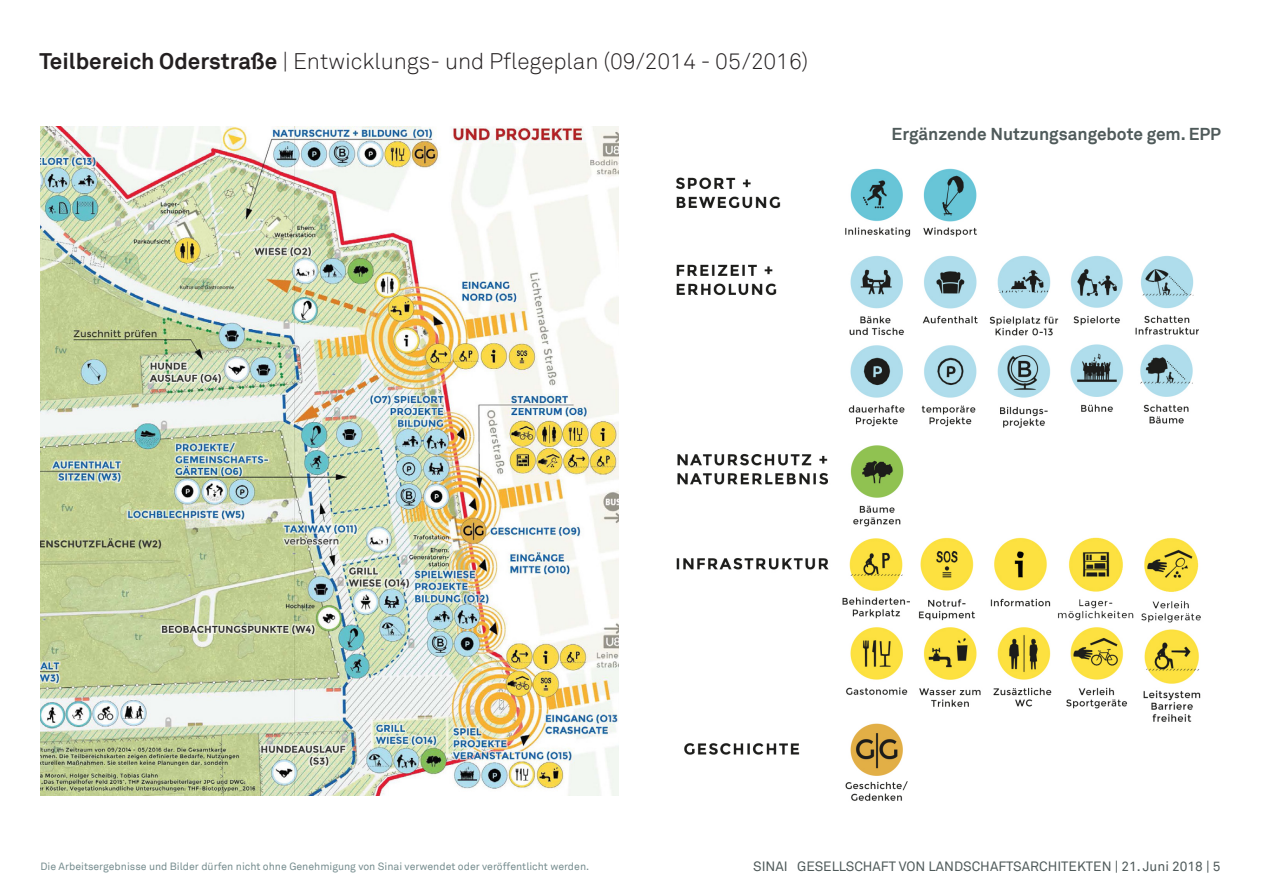
<style>
.page{position:relative;width:1263px;height:893px;background:#fff}
.page>*{position:absolute;margin:0;border:0;box-sizing:border-box;transform-origin:0 0}
.t1{font:300 22.5px "Akkurat TT";color:#231f20}
.t2{font:700 17.25px "Akkurat TT";color:#4f5a5a}
.t3{font:13.5px "Akkurat TT";color:#4f5a5a}
.t4{font:10.5px "Akkurat TT";color:#768d8f}
.s1{font-weight:700}
</style>
<div class="page">
<img style="left:40px;top:127px;width:579px;height:669px">
<img style="left:676px;top:168px;width:525px;height:633px">
<h1 class="t1" style="left:39px;top:47px;width:771px"><span class="s1">Teilbereich Oderstraße</span> | Entwicklungs- und Pflegeplan (09/2014 - 05/2016)</h1>
<h2 class="t2" style="left:891px;top:123px;width:331px">Ergänzende Nutzungsangebote gem. EPP</h2>
<p class="t4" style="left:40px;top:860px;width:550px">Die Arbeitsergebnisse und Bilder dürfen nicht ohne Genehmigung von Sinai verwendet oder veröffentlicht werden.</p>
<p class="t3" style="left:753px;top:858px;width:469px">SINAI GESELLSCHAFT VON LANDSCHAFTSARCHITEKTEN | 21. Juni 2018 | 5</p>
</div>
